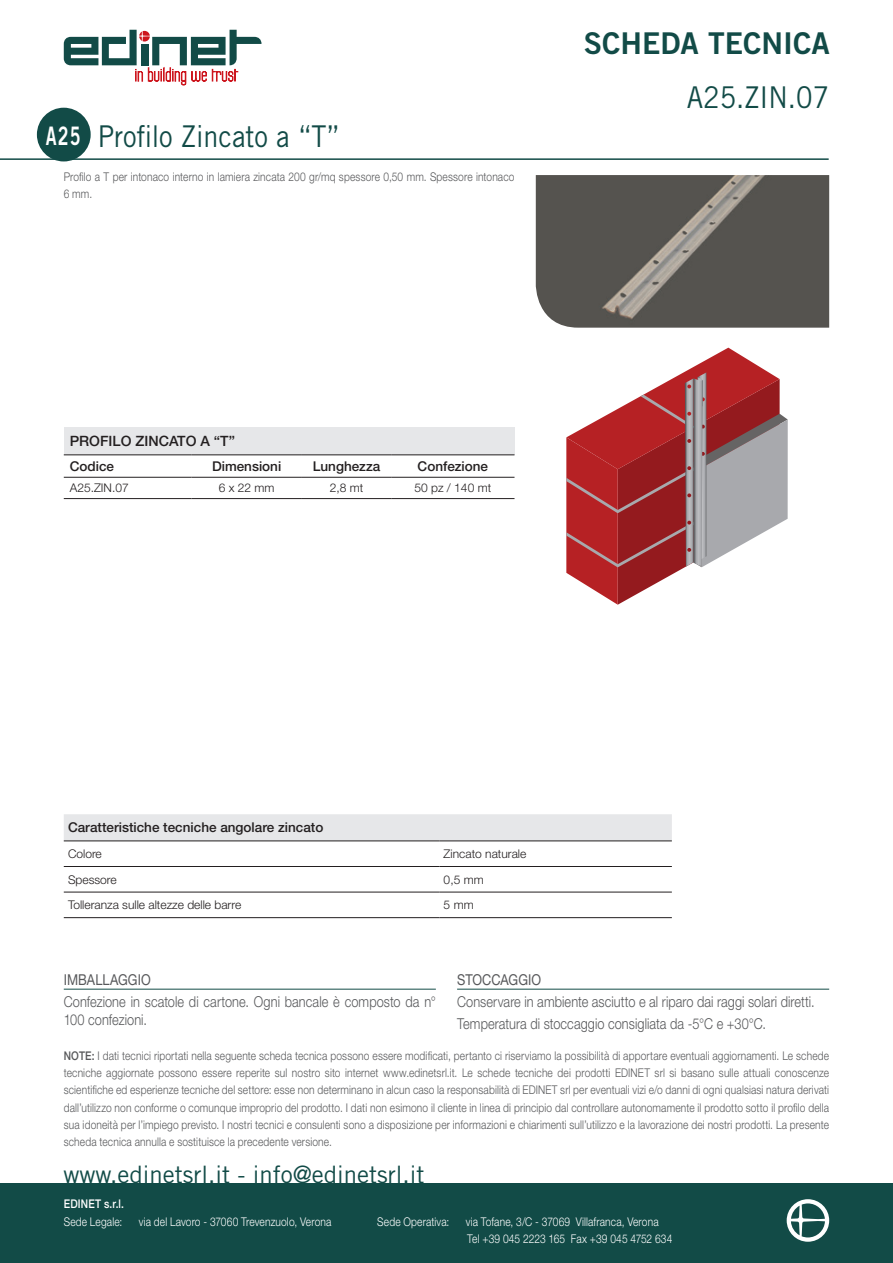
<style>
.page{position:relative;width:893px;height:1263px;background:#fff}
.page>*{position:absolute;margin:0;border:0;box-sizing:border-box;transform-origin:0 0}
.ProductTitle{font:30px "Trade Gothic";color:#124b47;scale:.9 1}
.t1{font:30px "Trade Gothic Bold Two";color:#124b47}
.t2{font:25.5px "Trade Gothic Bold Two";color:#fff;scale:.7 1}
.t3{font:24px "Trade Gothic";color:#124b47}
.BodyCopy{font:300 15px/18px "Helvetica Neue LT Std";letter-spacing:.005em;color:#57585a;scale:.85 1}
.Imballaggio-Stoccagg{font:15px "Helvetica Neue LT Std";letter-spacing:.005em;color:#57585a;scale:.85 1}
.Table_Title{font:500 14.25px "Helvetica Neue LT Std";color:#231f20}
.Table_Header{font:500 13.5px "Helvetica Neue LT Std";color:#231f20}
.BodyCopy-2{font:300 12px/17.2px "Helvetica Neue LT Std";letter-spacing:.015em;color:#57585a;text-align:justify;scale:.85 1}
.t4{font:300 12px/17.7px "Helvetica Neue LT Std";letter-spacing:.015em;color:#fff;scale:.85 1}
.Table_BodyCopy{font:300 12px "Helvetica Neue LT Std";color:#231f20}
.t5{font:500 12px "Helvetica Neue LT Std";letter-spacing:.015em;color:#fff;scale:.85 1}
.s1{font-weight:500}
</style>
<div class="page">
<hr style="left:0;top:158px;width:829px;height:2px;background:#124b47">
<div style="left:37px;top:108px;width:54px;height:53px;background:#124b47;border-radius:50%"></div>
<img style="left:536px;top:175px;width:293px;height:153px">
<svg style="left:566px;top:348px;width:222px;height:257px"></svg>
<svg style="left:64px;top:30px;width:197px;height:55px"></svg>
<div style="left:0;top:1183px;width:893px;height:80px;background:#124b47"></div>
<svg style="left:787px;top:1199px;width:42px;height:43px"></svg>
<hr style="left:64px;top:989px;width:372px;height:1px;background:#124b47">
<hr style="left:457px;top:989px;width:372px;height:1px;background:#124b47">
<div style="left:64px;top:428px;width:450px;height:27px;background:#e6e7e9"></div>
<hr style="left:64px;top:477px;width:127px;height:1px;background:#231f20">
<hr style="left:191px;top:477px;width:111px;height:1px;background:#231f20">
<hr style="left:302px;top:477px;width:89px;height:1px;background:#231f20">
<hr style="left:391px;top:477px;width:123px;height:1px;background:#231f20">
<hr style="left:64px;top:498px;width:127px;height:1px;background:#231f20">
<hr style="left:191px;top:498px;width:111px;height:1px;background:#231f20">
<hr style="left:302px;top:498px;width:89px;height:1px;background:#231f20">
<hr style="left:391px;top:498px;width:123px;height:1px;background:#231f20">
<hr style="left:64px;top:455px;width:127px;height:1px;background:#231f20">
<hr style="left:191px;top:455px;width:111px;height:1px;background:#231f20">
<hr style="left:302px;top:455px;width:89px;height:1px;background:#231f20">
<hr style="left:391px;top:455px;width:123px;height:1px;background:#231f20">
<div style="left:64px;top:814px;width:608px;height:27px;background:#e6e7e9"></div>
<hr style="left:64px;top:841px;width:375px;height:1px;background:#231f20">
<hr style="left:439px;top:841px;width:233px;height:1px;background:#231f20">
<hr style="left:64px;top:866px;width:375px;height:1px;background:#231f20">
<hr style="left:439px;top:866px;width:233px;height:1px;background:#231f20">
<hr style="left:64px;top:892px;width:375px;height:1px;background:#231f20">
<hr style="left:439px;top:892px;width:233px;height:1px;background:#231f20">
<hr style="left:64px;top:917px;width:375px;height:1px;background:#231f20">
<hr style="left:439px;top:917px;width:233px;height:1px;background:#231f20">
<h1 class="t1" style="left:584px;top:25px;width:247px">SCHEDA TECNICA</h1>
<p class="ProductTitle" style="left:98px;top:118px;width:271px">Profilo Zincato a “T”</p>
<p class="BodyCopy-2" style="left:64px;top:168px;width:532px">Profilo a T per intonaco interno in lamiera zincata 200 gr/mq spessore 0,50 mm. Spessore intonaco<br>6 mm.</p>
<p class="t2" style="left:46px;top:120px;width:52px">A25</p>
<p class="Table_Title" style="left:70px;top:433px;width:167px">PROFILO ZINCATO A “T”</p>
<p class="Table_Header" style="left:70px;top:458px;width:46px">Codice</p>
<p class="Table_Header" style="left:212px;top:458px;width:71px">Dimensioni</p>
<p class="Table_Header" style="left:313px;top:458px;width:69px">Lunghezza</p>
<p class="Table_Header" style="left:418px;top:458px;width:72px">Confezione</p>
<p class="Table_BodyCopy" style="left:70px;top:481px;width:60px">A25.ZIN.07</p>
<p class="Table_BodyCopy" style="left:219px;top:481px;width:57px">6 x 22 mm</p>
<p class="Table_BodyCopy" style="left:330px;top:481px;width:35px">2,8 mt</p>
<p class="Table_BodyCopy" style="left:414px;top:481px;width:78px">50 pz / 140 mt</p>
<p class="Table_Header" style="left:68px;top:819px;width:257px">Caratteristiche tecniche angolare zincato</p>
<p class="Table_BodyCopy" style="left:68px;top:846px;width:35px">Colore</p>
<p class="Table_BodyCopy" style="left:444px;top:846px;width:84px">Zincato naturale</p>
<p class="Table_BodyCopy" style="left:68px;top:872px;width:50px">Spessore</p>
<p class="Table_BodyCopy" style="left:444px;top:872px;width:42px">0,5 mm</p>
<p class="Table_BodyCopy" style="left:68px;top:897px;width:175px">Tolleranza sulle altezze delle barre</p>
<p class="Table_BodyCopy" style="left:444px;top:897px;width:31px">5 mm</p>
<p class="ProductTitle" style="left:687px;top:79px;width:160px">A25.ZIN.07</p>
<p class="Imballaggio-Stoccagg" style="left:64px;top:970px;width:104px">IMBALLAGGIO</p>
<p class="BodyCopy" style="left:64px;top:992px;width:439px">Confezione in scatole di cartone. Ogni bancale è composto da n°<br>100 confezioni.</p>
<p class="Imballaggio-Stoccagg" style="left:457px;top:970px;width:100px">STOCCAGGIO</p>
<p class="BodyCopy" style="left:457px;top:992px;width:422px">Conservare in ambiente asciutto e al riparo dai raggi solari diretti.</p>
<p class="BodyCopy" style="left:457px;top:1014px;width:365px">Temperatura di stoccaggio consigliata da -5°C e +30°C.</p>
<p class="BodyCopy-2" style="left:64px;top:1047px;width:902px"><span class="s1">NOTE:</span> I dati tecnici riportati nella seguente scheda tecnica possono essere modificati, pertanto ci riserviamo la possibilità di apportare eventuali aggiornamenti. Le schede tecniche aggiornate possono essere reperite sul nostro sito internet www.edinetsrl.it. Le schede tecniche dei prodotti EDINET srl si basano sulle attuali conoscenze scientifiche ed esperienze tecniche del settore: esse non determinano in alcun caso la responsabilità di EDINET srl per eventuali vizi e/o danni di ogni qualsiasi natura derivati dall’utilizzo non conforme o comunque improprio del prodotto. I dati non esimono il cliente in linea di principio dal controllare autonomamente il prodotto sotto il profilo della sua idoneità per l’impiego previsto. I nostri tecnici e consulenti sono a disposizione per informazioni e chiarimenti sull’utilizzo e la lavorazione dei nostri prodotti. La presente scheda tecnica annulla e sostituisce la precedente versione.</p>
<h3 class="t3" style="left:63px;top:1160px;width:363px">www.edinetsrl.it - info@edinetsrl.it</h3>
<p class="t5" style="left:64px;top:1196px;width:72px">EDINET s.r.l.</p>
<p class="t4" style="left:64px;top:1212px;width:70px">Sede Legale:</p>
<p class="t4" style="left:139px;top:1212px;width:228px">via del Lavoro - 37060 Trevenzuolo, Verona</p>
<p class="t4" style="left:377px;top:1212px;width:86px">Sede Operativa:</p>
<p class="t4" style="left:466px;top:1212px;width:245px">via Tofane, 3/C - 37069 Villafranca, Verona<br>Tel +39 045 2223 165 Fax +39 045 4752 634</p>
</div>
